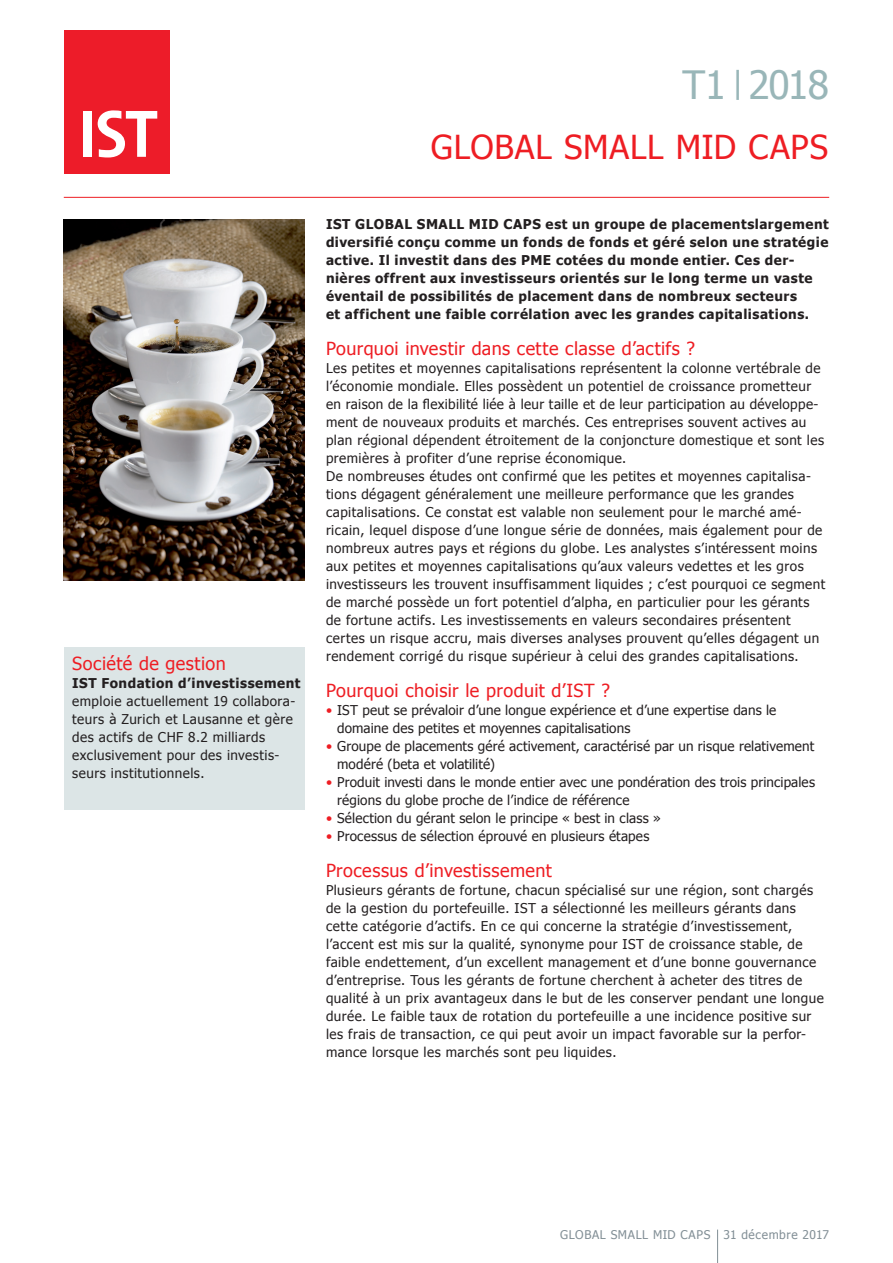
<style>
.page{position:relative;width:893px;height:1263px;background:#fff}
.page>*{position:absolute;margin:0;border:0;box-sizing:border-box;transform-origin:0 0}
.t1{font:39px "Tahoma";letter-spacing:-.03em;color:#99b6b8}
.t2{font:33px "Tahoma";letter-spacing:.025em;color:#ee1d23}
.t3{font:18px "Tahoma";letter-spacing:.025em;color:#ee1d23}
.t4{font:13.5px/18px "Tahoma";letter-spacing:.035em;color:#231f20}
.t5{font:13.5px/18px "Tahoma";letter-spacing:.01em;color:#231f20}
.t6{font:700 13.5px/18px "Tahoma";letter-spacing:.035em;color:#231f20}
.t7{font:12px "Tahoma";letter-spacing:.05em;color:#828f96}
.s1{font-size:31.5px}
.s2{color:#ee1d23}
</style>
<div class="page">
<hr style="left:717px;top:1229px;width:1px;height:34px;background:#828f96">
<div style="left:65px;top:31px;width:105px;height:143px;background:#ed1c29"></div>
<div style="left:83px;top:111px;width:9px;height:46px;background:#fff"></div>
<svg style="left:98px;top:110px;width:59px;height:47px"></svg>
<hr style="left:64px;top:197px;width:765px;height:1px;background:#ee1d23">
<div style="left:64px;top:647px;width:241px;height:163px;background:#dce5e6"></div>
<img style="left:64px;top:219px;width:241px;height:362px">
<h3 class="t3" style="left:72px;top:651px;width:155px">Société de gestion</h3>
<p class="t6" style="left:72px;top:673px;width:230px">IST Fondation dʼinvestissement</p>
<p class="t4" style="left:72px;top:691px;width:225px">emploie actuellement 19 collabora&shy;teurs à Zurich et Lausanne et gère des actifs de CHF 8.2 milliards exclusivement pour des investis&shy;seurs institutionnels.</p>
<h1 class="t1" style="left:682px;top:59px;width:148px">T1 <span class="s1">|</span> 2018</h1>
<h2 class="t2" style="left:431px;top:125px;width:399px">GLOBAL SMALL MID CAPS</h2>
<p class="t6" style="left:326px;top:215px;width:504px">IST GLOBAL SMALL MID CAPS est un groupe de placementslargement diversifié conçu comme un fonds de fonds et géré selon une stratégie active. Il investit dans des PME cotées du monde entier. Ces der&shy;nières offrent aux investisseurs orientés sur le long terme un vaste éventail de possibilités de placement dans de nombreux secteurs<br>et affichent une faible corrélation avec les grandes capitalisations.</p>
<h3 class="t3" style="left:326px;top:337px;width:371px">Pourquoi investir dans cette classe d’actifs ?</h3>
<p class="t4" style="left:326px;top:359px;width:501px">Les petites et moyennes capitalisations représentent la colonne vertébrale de l’économie mondiale. Elles possèdent un potentiel de croissance prometteur en raison de la flexibilité liée à leur taille et de leur participation au développe&shy;ment de nouveaux produits et marchés. Ces entreprises souvent actives au plan régional dépendent étroitement de la conjoncture domestique et sont les premières à profiter d’une reprise économique.<br>De nombreuses études ont confirmé que les petites et moyennes capitalisa&shy;tions dégagent généralement une meilleure performance que les grandes capitalisations. Ce constat est valable non seulement pour le marché amé&shy;ricain, lequel dispose d’une longue série de données, mais également pour de nombreux autres pays et régions du globe. Les analystes s’intéressent moins aux petites et moyennes capitalisations qu’aux valeurs vedettes et les gros investisseurs les trouvent insuffisamment liquides ; c’est pourquoi ce segment de marché possède un fort potentiel d’alpha, en particulier pour les gérants de fortune actifs. Les investissements en valeurs secondaires présentent certes un risque accru, mais diverses analyses prouvent qu’elles dégagent un rendement corrigé du risque supérieur à celui des grandes capitalisations.</p>
<h3 class="t3" style="left:326px;top:679px;width:286px">Pourquoi choisir le produit d’IST ?</h3>
<p class="t5" style="left:337px;top:701px;width:441px;text-indent:-11px"><span class="s2">•</span> IST peut se prévaloir d’une longue expérience et d’une expertise dans le domaine des petites et moyennes capitalisations</p>
<p class="t5" style="left:337px;top:737px;width:478px;text-indent:-11px"><span class="s2">•</span> Groupe de placements géré activement, caractérisé par un risque relativement modéré (beta et volatilité)</p>
<p class="t5" style="left:337px;top:773px;width:479px;text-indent:-11px"><span class="s2">•</span> Produit investi dans le monde entier avec une pondération des trois principales régions du globe proche de l’indice de référence</p>
<p class="t5" style="left:326px;top:809px;width:336px"><span class="s2">•</span> Sélection du gérant selon le principe « best in class »</p>
<p class="t5" style="left:326px;top:827px;width:325px"><span class="s2">•</span> Processus de sélection éprouvé en plusieurs étapes</p>
<h3 class="t3" style="left:326px;top:859px;width:227px">Processus d’investissement</h3>
<p class="t4" style="left:326px;top:881px;width:499px">Plusieurs gérants de fortune, chacun spécialisé sur une région, sont chargés de la gestion du portefeuille. IST a sélectionné les meilleurs gérants dans cette catégorie d’actifs. En ce qui concerne la stratégie d’investissement, l’accent est mis sur la qualité, synonyme pour IST de croissance stable, de faible endettement, d’un excellent management et d’une bonne gouvernance d’entreprise. Tous les gérants de fortune cherchent à acheter des titres de qualité à un prix avantageux dans le but de les conserver pendant une longue durée. Le faible taux de rotation du portefeuille a une incidence positive sur les frais de transaction, ce qui peut avoir un impact favorable sur la perfor&shy;mance lorsque les marchés sont peu liquides.</p>
<p class="t7" style="left:560px;top:1227px;width:270px">GLOBAL SMALL MID CAPS 31 décembre 2017</p>
</div>
